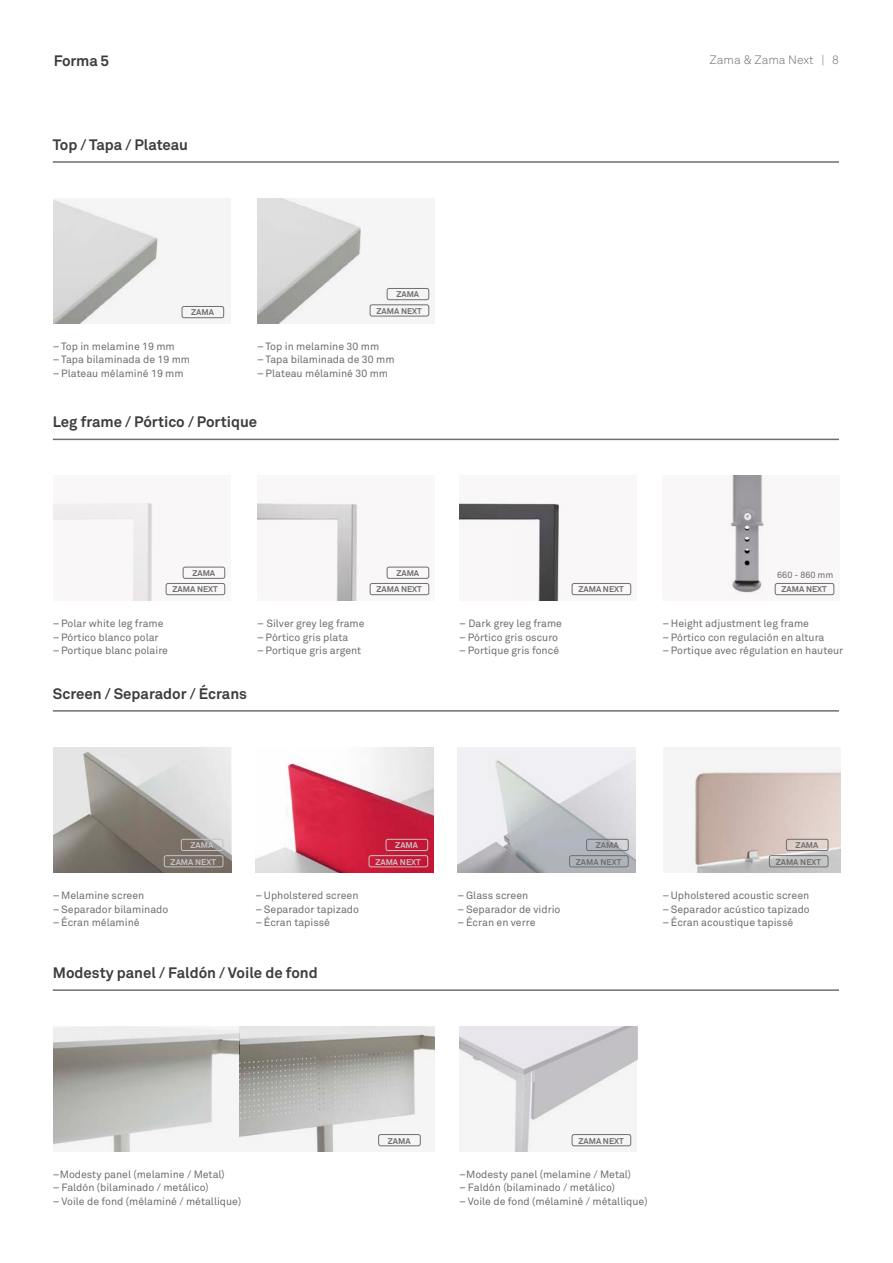
<style>
.page{position:relative;width:893px;height:1263px;background:#fff}
.page>*{position:absolute;margin:0;border:0;box-sizing:border-box;transform-origin:0 0}
.t1{font:700 15px "Akkurat";color:#3c3c3a}
.t2{font:300 12px "Akkurat";color:#6e6e6e}
.t3{font:10.5px/13.5px "Akkurat";color:#6e6e6e}
.t4{font:9px "Akkurat";color:#6e6e6e}
.t5{font:700 8.25px/16.4px "Akkurat";color:#6e6e6e}
.t6{font:700 8.25px/16.4px "Akkurat";color:#c5c5c5}
</style>
<div class="page">
<hr style="left:53px;top:161px;width:786px;height:2px;background:#6e6e6e">
<hr style="left:53px;top:439px;width:786px;height:1px;background:#6e6e6e">
<hr style="left:53px;top:710px;width:786px;height:2px;background:#6e6e6e">
<hr style="left:53px;top:989px;width:786px;height:2px;background:#6e6e6e">
<div style="left:53px;top:198px;width:178px;height:125px;background:#f5f5f5"></div>
<img style="left:53px;top:200px;width:148px;height:123px">
<img style="left:53px;top:503px;width:173px;height:98px">
<img style="left:257px;top:501px;width:173px;height:100px">
<div style="left:662px;top:475px;width:178px;height:126px;background:#f9f7f7"></div>
<img style="left:731px;top:475px;width:84px;height:121px">
<img style="left:53px;top:747px;width:178px;height:126px">
<div style="left:257px;top:198px;width:178px;height:125px;background:#f5f5f5"></div>
<img style="left:257px;top:198px;width:148px;height:125px">
<img style="left:255px;top:747px;width:178px;height:126px">
<img style="left:458px;top:747px;width:177px;height:126px">
<div style="left:182px;top:306px;width:42px;height:12px;border:1px solid #6e6e6e;border-radius:2px"></div>
<div style="left:183px;top:567px;width:42px;height:12px;border:1px solid #6e6e6e;border-radius:2px"></div>
<div style="left:166px;top:583px;width:59px;height:12px;border:1px solid #6e6e6e;border-radius:2px"></div>
<div style="left:387px;top:567px;width:42px;height:12px;border:1px solid #6e6e6e;border-radius:2px"></div>
<div style="left:370px;top:583px;width:59px;height:12px;border:1px solid #6e6e6e;border-radius:2px"></div>
<div style="left:586px;top:839px;width:43px;height:12px;border:1px solid #6e6e6e;border-radius:2px"></div>
<div style="left:569px;top:855px;width:60px;height:12px;border:1px solid #6e6e6e;border-radius:2px"></div>
<div style="left:181px;top:839px;width:42px;height:12px;border:1px solid #c5c5c5;border-radius:2px"></div>
<div style="left:164px;top:855px;width:59px;height:12px;border:1px solid #c5c5c5;border-radius:2px"></div>
<div style="left:386px;top:839px;width:42px;height:12px;border:1px solid #c5c5c5;border-radius:2px"></div>
<div style="left:369px;top:855px;width:59px;height:12px;border:1px solid #c5c5c5;border-radius:2px"></div>
<div style="left:387px;top:288px;width:42px;height:12px;border:1px solid #6e6e6e;border-radius:2px"></div>
<div style="left:370px;top:304px;width:59px;height:12px;border:1px solid #6e6e6e;border-radius:2px"></div>
<img style="left:459px;top:499px;width:173px;height:102px">
<div style="left:572px;top:583px;width:59px;height:12px;border:1px solid #6e6e6e;border-radius:2px"></div>
<div style="left:775px;top:583px;width:59px;height:12px;border:1px solid #6e6e6e;border-radius:2px"></div>
<img style="left:54px;top:1026px;width:186px;height:125px">
<svg style="left:240px;top:1026px;width:194px;height:125px"></svg>
<img style="left:459px;top:1026px;width:178px;height:125px">
<div style="left:378px;top:1134px;width:43px;height:12px;border:1px solid #6e6e6e;border-radius:2px"></div>
<div style="left:572px;top:1134px;width:59px;height:12px;border:1px solid #6e6e6e;border-radius:2px"></div>
<div style="left:663px;top:747px;width:178px;height:126px;background:#f5f5f5"></div>
<img style="left:695px;top:772px;width:146px;height:101px">
<div style="left:786px;top:839px;width:42px;height:12px;border:1px solid #6e6e6e;border-radius:2px"></div>
<div style="left:769px;top:855px;width:59px;height:12px;border:1px solid #6e6e6e;border-radius:2px"></div>
<h1 class="t1" style="left:54px;top:51px;width:57px">Forma 5</h1>
<h1 class="t1" style="left:53px;top:135px;width:137px">Top / Tapa / Plateau</h1>
<p class="t5" style="left:191px;top:304px;width:24px">ZAMA</p>
<p class="t3" style="left:53px;top:339px;width:139px">–Top in melamine 19 mm –Tapa bilaminada de 19 mm –Plateau mélaminé 19 mm</p>
<p class="t5" style="left:376px;top:286px;width:47px;text-indent:20px">ZAMA<br>ZAMA NEXT</p>
<p class="t3" style="left:257px;top:339px;width:124px">– Top in melamine 30 mm</p>
<p class="t3" style="left:257px;top:353px;width:139px">– Tapa bilaminada de 30 mm</p>
<p class="t3" style="left:257px;top:366px;width:132px">– Plateau mélaminé 30 mm</p>
<h1 class="t1" style="left:53px;top:413px;width:206px">Leg frame / Pórtico / Portique</h1>
<p class="t2" style="left:710px;top:52px;width:131px">Zama &amp; Zama Next | 8</p>
<p class="t5" style="left:172px;top:565px;width:47px;text-indent:20px">ZAMA<br>ZAMA NEXT</p>
<p class="t5" style="left:376px;top:565px;width:47px;text-indent:20px">ZAMA<br>ZAMA NEXT</p>
<p class="t4" style="left:777px;top:569px;width:58px">660 - 860 mm</p>
<p class="t5" style="left:578px;top:581px;width:47px">ZAMA NEXT</p>
<p class="t5" style="left:781px;top:581px;width:47px">ZAMA NEXT</p>
<p class="t3" style="left:53px;top:616px;width:117px">–Polar white leg frame –Pórtico blanco polar –Portique blanc polaire</p>
<p class="t3" style="left:257px;top:616px;width:109px">– Silver grey leg frame</p>
<p class="t3" style="left:257px;top:630px;width:93px">– Pórtico gris plata</p>
<p class="t3" style="left:257px;top:643px;width:106px">– Portique gris argent</p>
<p class="t3" style="left:459px;top:616px;width:104px">– Dark grey leg frame</p>
<p class="t3" style="left:459px;top:630px;width:100px">– Pórtico gris oscuro</p>
<p class="t3" style="left:459px;top:643px;width:101px">– Portique gris foncé</p>
<p class="t3" style="left:662px;top:616px;width:182px">– Height adjustment leg frame –Pórtico con regulación en altura –Portique avec régulation en hauteur</p>
<h1 class="t1" style="left:53px;top:684px;width:196px">Screen / Separador / Écrans</h1>
<p class="t6" style="left:171px;top:837px;width:47px;text-indent:20px">ZAMA<br>ZAMA NEXT</p>
<p class="t6" style="left:375px;top:837px;width:47px;text-indent:20px">ZAMA<br>ZAMA NEXT</p>
<p class="t3" style="left:53px;top:888px;width:117px">– Melamine screen –Separador bilaminado –Écran mélaminé</p>
<p class="t3" style="left:458px;top:888px;width:72px">– Glass screen</p>
<p class="t3" style="left:255px;top:888px;width:105px;text-align:justify">–Upholstered screen –Separador tapizado –Écran tapissé</p>
<p class="t3" style="left:458px;top:902px;width:104px">– Separador de vidrio</p>
<p class="t3" style="left:458px;top:915px;width:79px">– Écran en verre</p>
<h1 class="t1" style="left:53px;top:963px;width:266px">Modesty panel / Faldón / Voile de fond</h1>
<p class="t5" style="left:576px;top:837px;width:47px;text-indent:20px">ZAMA<br>ZAMA NEXT</p>
<p class="t5" style="left:776px;top:837px;width:47px;text-indent:20px">ZAMA<br>ZAMA NEXT</p>
<p class="t3" style="left:662px;top:888px;width:148px">– Upholstered acoustic screen</p>
<p class="t3" style="left:662px;top:902px;width:149px">– Separador acústico tapizado</p>
<p class="t3" style="left:662px;top:915px;width:133px">– Écran acoustique tapissé</p>
<p class="t3" style="left:53px;top:1167px;width:173px">–Modesty panel (melamine / Metal)</p>
<p class="t3" style="left:53px;top:1181px;width:157px">– Faldón (bilaminado / metálico)</p>
<p class="t3" style="left:53px;top:1194px;width:190px">– Voile de fond (mélaminé / métallique)</p>
<p class="t5" style="left:388px;top:1132px;width:24px">ZAMA</p>
<p class="t5" style="left:578px;top:1132px;width:47px">ZAMA NEXT</p>
<p class="t3" style="left:459px;top:1167px;width:173px">–Modesty panel (melamine / Metal)</p>
<p class="t3" style="left:459px;top:1181px;width:157px">– Faldón (bilaminado / metálico)</p>
<p class="t3" style="left:459px;top:1194px;width:190px">– Voile de fond (mélaminé / métallique)</p>
</div>
